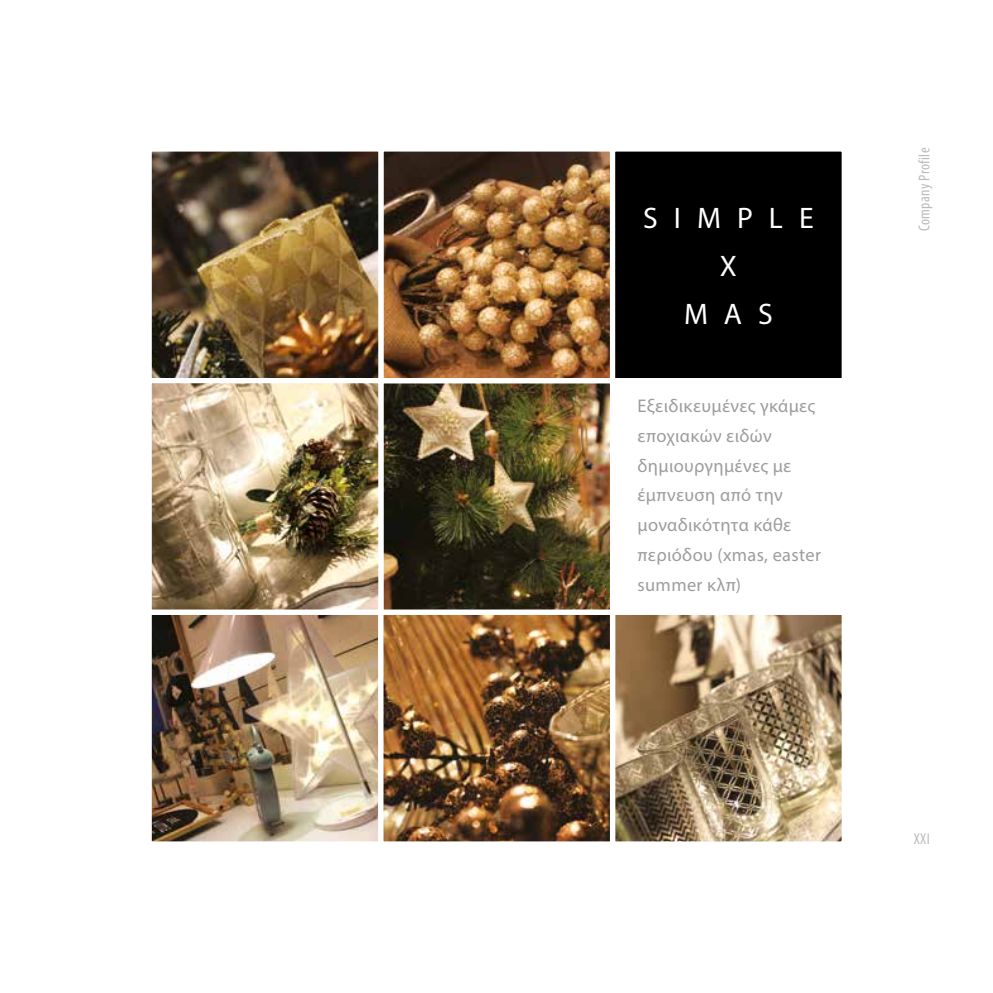
<style>
.page{position:relative;width:993px;height:993px;background:#fff}
.page>*{position:absolute;margin:0;border:0;box-sizing:border-box;transform-origin:0 0}
.t1{font:29.75px/47.6px "Myriad Pro";letter-spacing:.54em;color:#fff;text-align:center}
.t2{font:18.38px/29.8px "Myriad Pro";letter-spacing:.02em;color:#9d9d9c}
.t3{font:condensed 15.75px "Myriad Pro";letter-spacing:.02em;color:#bcbcbc}
</style>
<div class="page">
<img style="left:384px;top:152px;width:225px;height:456px">
<div style="left:378px;top:378px;width:237px;height:236px;border:5px solid #fff"></div>
<div style="left:378px;top:146px;width:237px;height:237px;border:5px solid #fff"></div>
<img style="left:152px;top:152px;width:225px;height:688px">
<div style="left:146px;top:146px;width:237px;height:237px;border:5px solid #fff"></div>
<img style="left:384px;top:615px;width:456px;height:225px">
<div style="left:609px;top:609px;width:237px;height:237px;border:5px solid #fff"></div>
<div style="left:146px;top:378px;width:237px;height:236px;border:5px solid #fff"></div>
<div style="left:146px;top:609px;width:237px;height:237px;border:5px solid #fff"></div>
<div style="left:378px;top:609px;width:237px;height:237px;border:5px solid #fff"></div>
<div style="left:612px;top:149px;width:232px;height:231px;background:#000"></div>
<div style="left:609px;top:146px;width:237px;height:237px;border:5px solid #fff"></div>
<h1 class="t1" style="left:643px;top:194px;width:172px">SIMPLE<br>X<br>MAS</h1>
<p class="t2" style="left:637px;top:390px;width:185px">Εξειδικευμένες γκάμες εποχιακών ειδών δημιουργημένες με έμπνευση από την μοναδικότητα κάθε περιόδου (xmas, easter summer κλπ)</p>
<p class="t3" style="left:914px;top:231px;width:85px;rotate:-90deg">Company Profile</p>
<p class="t3" style="left:913px;top:829px;width:18px">XXI</p>
</div>
